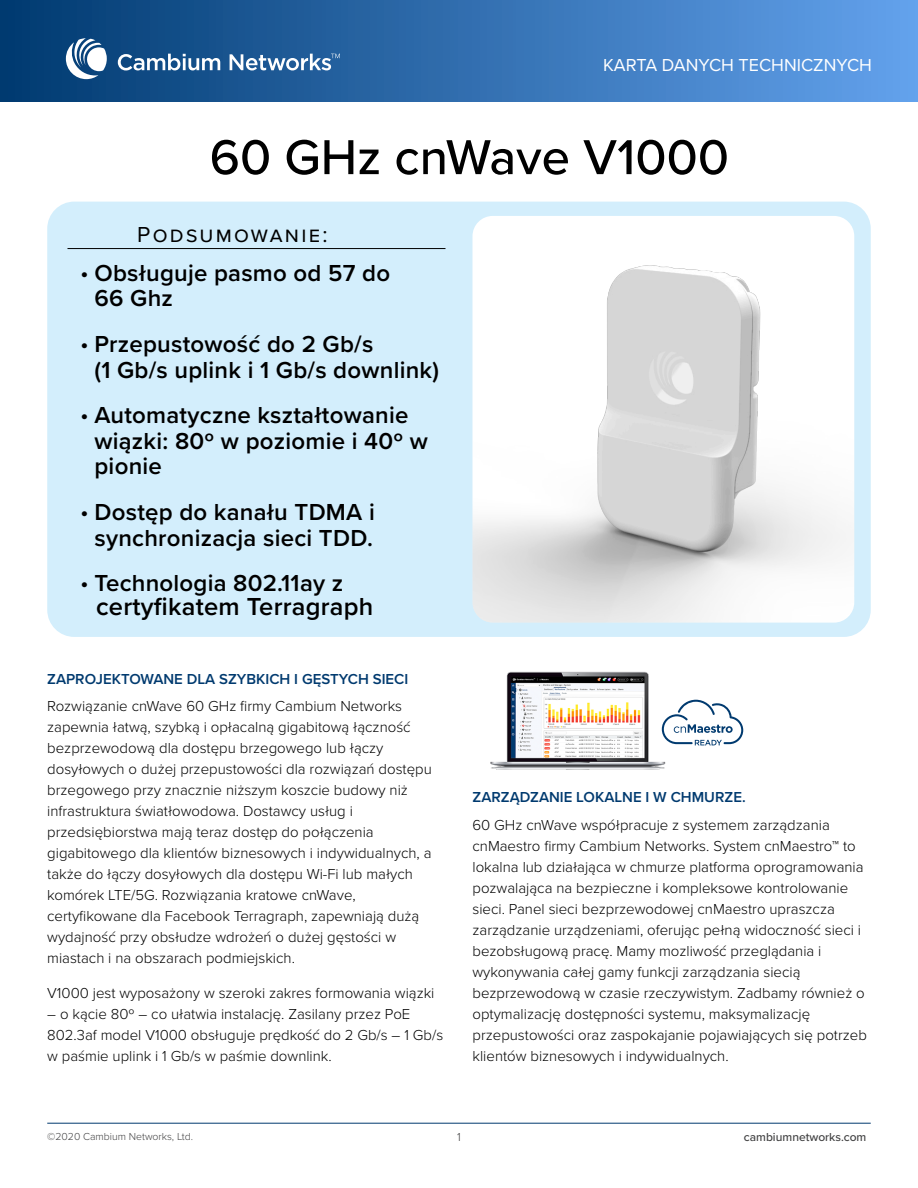
<style>
.page{position:relative;width:918px;height:1188px;background:#fff}
.page>*{position:absolute;margin:0;border:0;box-sizing:border-box;transform-origin:0 0}
.t1{font:500 50.85px "Proxima Nova";color:#000}
.t2{font:600 25.5px "Proxima Nova";letter-spacing:.01em;color:#000}
.t3{font:600 24px/25.5px "Proxima Nova";letter-spacing:.01em;color:#000}
.t4{font:22.5px "Proxima Nova";letter-spacing:.1em;color:#000}
.t5{font:18px "Proxima Nova";color:#fff}
.t6{font:300 15px/21px "Proxima Nova";color:#000}
.t7{font:600 15px "Proxima Nova";color:#003a6f}
.t8{font:500 12px "Proxima Nova";color:#404041}
.t9{font:300 12px "Proxima Nova";color:#404041}
.t10{font:300 10.5px "Proxima Nova";color:#404041}
.s1{font-family:"Myriad Pro";font-weight:400}
</style>
<div class="page">
<div style="left:0;top:0;width:918px;height:102px;background:linear-gradient(to right,#00396f,#63a2ed)"></div>
<hr style="left:47px;top:1123px;width:824px;height:1px;background:#003a6f">
<svg style="left:118px;top:54px;width:102px;height:16px"></svg>
<svg style="left:230px;top:54px;width:110px;height:16px"></svg>
<svg style="left:66px;top:38px;width:41px;height:41px"></svg>
<div style="left:47px;top:202px;width:824px;height:435px;background:#d3eefc;border-radius:27px"></div>
<hr style="left:68px;top:248px;width:378px;height:1px;background:#000">
<img style="left:472px;top:216px;width:382px;height:407px">
<img style="left:490px;top:671px;width:176px;height:99px">
<svg style="left:662px;top:700px;width:81px;height:45px"></svg>
<p class="t5" style="left:603px;top:52px;width:271px">KARTA DANYCH TECHNICZNYCH</p>
<p class="t1" style="left:210px;top:119px;width:521px">60 GHz cnWave V1000</p>
<p class="t4" style="left:137px;top:218px;width:192px">Podsumowanie:</p>
<p class="t3" style="left:94px;top:260px;width:297px;text-indent:-14px"><span class="s1">•</span> Obsługuje pasmo od 57 do<br>66 Ghz</p>
<p class="t3" style="left:94px;top:331px;width:346px;text-indent:-14px"><span class="s1">•</span> Przepustowość do 2 Gb/s<br>(1 Gb/s uplink i 1 Gb/s downlink)</p>
<p class="t3" style="left:94px;top:402px;width:335px;text-indent:-14px"><span class="s1">•</span> Automatyczne kształtowanie wiązki: 80º w poziomie i 40º w pionie</p>
<p class="t3" style="left:81px;top:499px;width:295px;text-align:center"><span class="s1">•</span> Dostęp do kanału TDMA i synchronizacja sieci TDD.</p>
<p class="t3" style="left:81px;top:570px;width:264px"><span class="s1">•</span> Technologia 802.11ay z</p>
<p class="t2" style="left:96px;top:588px;width:279px">certyfikatem Terragraph</p>
<p class="t7" style="left:47px;top:667px;width:363px">ZAPROJEKTOWANE DLA SZYBKICH I GĘSTYCH SIECI</p>
<p class="t6" style="left:47px;top:695px;width:386px">Rozwiązanie cnWave 60 GHz firmy Cambium Networks zapewnia łatwą, szybką i opłacalną gigabitową łączność bezprzewodową dla dostępu brzegowego lub łączy dosyłowych o dużej przepustowości dla rozwiązań dostępu brzegowego przy znacznie niższym koszcie budowy niż infrastruktura światłowodowa. Dostawcy usług i przedsiębiorstwa mają teraz dostęp do połączenia gigabitowego dla klientów biznesowych i indywidualnych, a także do łączy dosyłowych dla dostępu Wi-Fi lub małych komórek LTE/5G. Rozwiązania kratowe cnWave, certyfikowane dla Facebook Terragraph, zapewniają dużą wydajność przy obsłudze wdrożeń o dużej gęstości w miastach i na obszarach podmiejskich.</p>
<p class="t6" style="left:47px;top:981px;width:389px">V1000 jest wyposażony w szeroki zakres formowania wiązki</p>
<p class="t6" style="left:47px;top:1002px;width:398px">– o kącie 80º – co ułatwia instalację. Zasilany przez PoE<br>802.3af model V1000 obsługuje prędkość do 2 Gb/s – 1 Gb/s w paśmie uplink i 1 Gb/s w paśmie downlink.</p>
<p class="t7" style="left:472px;top:786px;width:275px">ZARZĄDZANIE LOKALNE I W CHMURZE.</p>
<p class="t6" style="left:472px;top:813px;width:396px">60 GHz cnWave współpracuje z systemem zarządzania cnMaestro firmy Cambium Networks. System cnMaestro™ to lokalna lub działająca w chmurze platforma oprogramowania pozwalająca na bezpieczne i kompleksowe kontrolowanie sieci. Panel sieci bezprzewodowej cnMaestro upraszcza zarządzanie urządzeniami, oferując pełną widoczność sieci i bezobsługową pracę. Mamy mozliwość przeglądania i wykonywania całej gamy funkcji zarządzania siecią bezprzewodową w czasie rzeczywistym. Zadbamy również o optymalizację dostępności systemu, maksymalizację przepustowości oraz zaspokajanie pojawiających się potrzeb klientów biznesowych i indywidualnych.</p>
<p class="t10" style="left:47px;top:1128px;width:147px">©2020 Cambium Networks, Ltd.</p>
<p class="t9" style="left:457px;top:1128px;width:5px">1</p>
<p class="t8" style="left:744px;top:1128px;width:124px">cambiumnetworks.com</p>
</div>
